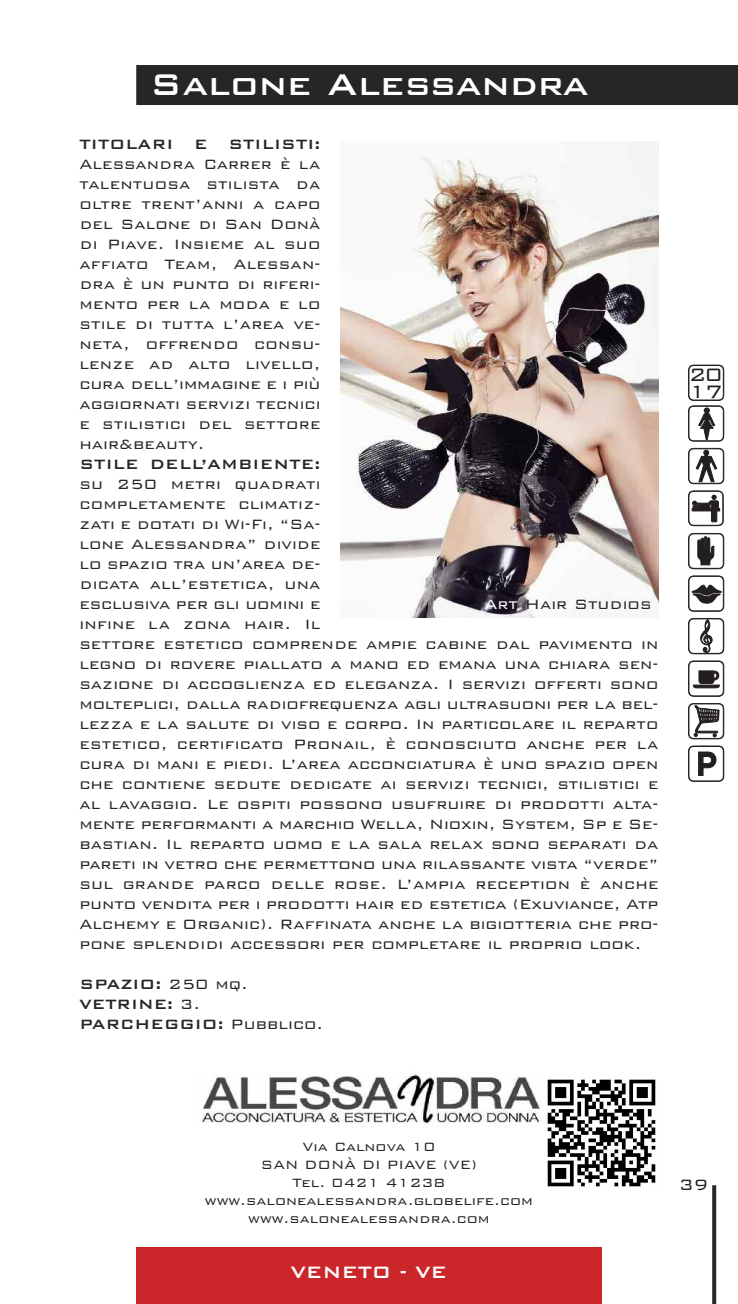
<style>
.page{position:relative;width:738px;height:1304px;background:#fff}
.page>*{position:absolute;margin:0;border:0;box-sizing:border-box;transform-origin:0 0}
.t1{font:500 40px "Bank Gothic BT";color:#fff}
.t2{font:300 24px "Bank Gothic BT";color:#231f20}
.t3{font:500 22px "Bank Gothic BT";color:#fff}
.t4{font:300 20px "Bank Gothic BT";color:#272526}
.t5{font:300 18px/20px "Bank Gothic BT";color:#272526;text-align:justify}
.t6{font:500 18px/20px "Bank Gothic BT";letter-spacing:.01em;color:#272526}
.t7{font:300 16px/18px "Bank Gothic BT";color:#272526;text-align:center}
.s1{font-weight:300}
.s2{color:#fff}
</style>
<div class="page">
<div style="left:136px;top:65px;width:601px;height:40px;background:#272526"></div>
<svg style="left:712px;top:1185px;width:3px;height:119px"></svg>
<div style="left:136px;top:1247px;width:465px;height:57px;background:#cb262a"></div>
<img style="left:340px;top:142px;width:318px;height:476px">
<div style="left:687px;top:365px;width:36px;height:36px;border:2px solid #231f20;border-radius:5px"></div>
<div style="left:688px;top:366px;width:34px;height:34px;background:#fff;border-radius:5px"></div>
<div style="left:688px;top:365px;width:35px;height:35px;border:1px solid #231f20;border-radius:5px"></div>
<div style="left:687px;top:405px;width:36px;height:37px;border:2px solid #231f20;border-radius:5px"></div>
<div style="left:688px;top:406px;width:34px;height:35px;background:#fff;border-radius:5px"></div>
<div style="left:688px;top:406px;width:35px;height:35px;border:1px solid #231f20;border-radius:5px"></div>
<svg style="left:697px;top:407px;width:17px;height:33px"></svg>
<div style="left:687px;top:448px;width:36px;height:36px;border:2px solid #231f20;border-radius:5px"></div>
<div style="left:688px;top:449px;width:34px;height:34px;background:#fff;border-radius:5px"></div>
<div style="left:688px;top:448px;width:35px;height:36px;border:1px solid #231f20;border-radius:5px"></div>
<svg style="left:695px;top:450px;width:21px;height:32px"></svg>
<svg style="left:688px;top:490px;width:35px;height:36px"></svg>
<div style="left:687px;top:533px;width:36px;height:36px;border:2px solid #231f20;border-radius:5px"></div>
<div style="left:688px;top:534px;width:34px;height:34px;background:#fff;border-radius:5px"></div>
<div style="left:688px;top:533px;width:35px;height:36px;border:1px solid #231f20;border-radius:5px"></div>
<svg style="left:697px;top:536px;width:16px;height:29px"></svg>
<div style="left:687px;top:575px;width:36px;height:37px;border:2px solid #231f20;border-radius:5px"></div>
<div style="left:688px;top:576px;width:34px;height:35px;background:#fff;border-radius:5px"></div>
<div style="left:688px;top:576px;width:35px;height:35px;border:1px solid #231f20;border-radius:5px"></div>
<svg style="left:691px;top:584px;width:30px;height:20px"></svg>
<div style="left:687px;top:618px;width:36px;height:36px;border:2px solid #231f20;border-radius:5px"></div>
<div style="left:688px;top:619px;width:34px;height:34px;background:#fff;border-radius:5px"></div>
<div style="left:688px;top:618px;width:35px;height:36px;border:1px solid #231f20;border-radius:5px"></div>
<svg style="left:699px;top:619px;width:13px;height:34px"></svg>
<div style="left:687px;top:660px;width:36px;height:37px;border:2px solid #231f20;border-radius:5px"></div>
<div style="left:688px;top:661px;width:34px;height:35px;background:#fff;border-radius:5px"></div>
<div style="left:688px;top:661px;width:35px;height:35px;border:1px solid #231f20;border-radius:5px"></div>
<svg style="left:692px;top:670px;width:27px;height:18px"></svg>
<div style="left:687px;top:703px;width:36px;height:36px;border:2px solid #231f20;border-radius:5px"></div>
<div style="left:688px;top:704px;width:34px;height:34px;background:#fff;border-radius:5px"></div>
<div style="left:688px;top:703px;width:35px;height:36px;border:1px solid #231f20;border-radius:5px"></div>
<svg style="left:693px;top:705px;width:26px;height:32px"></svg>
<div style="left:687px;top:746px;width:36px;height:36px;border:2px solid #231f20;border-radius:5px"></div>
<div style="left:688px;top:746px;width:34px;height:35px;background:#fff;border-radius:5px"></div>
<div style="left:688px;top:746px;width:35px;height:35px;border:1px solid #231f20;border-radius:5px"></div>
<svg style="left:698px;top:752px;width:18px;height:24px"></svg>
<img style="left:201px;top:1074px;width:339px;height:50px">
<img style="left:547px;top:1079px;width:109px;height:108px">
<h1 class="t1" style="left:150px;top:58px;width:439px">Salone Alessandra</h1>
<p class="t6" style="left:79px;top:133px;width:242px">TITOLARI E STILISTI:</p>
<p class="t5" style="left:79px;top:153px;width:242px">Alessandra Carrer è la talentuosa stilista da oltre trent’anni a capo del Salone di San Donà di Piave. Insieme al suo affiato Team, Alessan&shy;dra è un punto di riferi&shy;mento per la moda e lo stile di tutta l’area ve&shy;neta, offrendo consu&shy;lenze ad alto livello, cura dell’immagine e i più aggiornati servizi tecnici e stilistici del settore hair&amp;beauty.</p>
<p class="t6" style="left:79px;top:453px;width:242px">STILE DELL’AMBIENTE:</p>
<p class="t5" style="left:79px;top:473px;width:580px;text-align:left">su 250 metri quadrati<br>completamente climatiz-<br>zati e dotati di Wi-Fi, “Sa-<br>lone Alessandra” divide<br>lo spazio tra un’area de-<br>dicata all’estetica, una<br>esclusiva per gli uomini e<br>infine la zona hair. Il<br>settore estetico comprende ampie cabine dal pavimento in legno di rovere piallato a mano ed emana una chiara sen&shy;sazione di accoglienza ed eleganza. I servizi offerti sono molteplici, dalla radiofrequenza agli ultrasuoni per la bel&shy;lezza e la salute di viso e corpo. In particolare il reparto estetico, certificato Pronail, è conosciuto anche per la cura di mani e piedi. L’area acconciatura è uno spazio open che contiene sedute dedicate ai servizi tecnici, stilistici e al lavaggio. Le ospiti possono usufruire di prodotti alta&shy;mente performanti a marchio Wella, Nioxin, System, Sp e Se&shy;bastian. Il reparto uomo e la sala relax sono separati da pareti in vetro che permettono una rilassante vista “verde” sul grande parco delle rose. L’ampia reception è anche punto vendita per i prodotti hair ed estetica (Exuviance, Atp Alchemy e Organic). Raffinata anche la bigiotteria che pro&shy;pone splendidi accessori per completare il proprio look.</p>
<p class="t6" style="left:79px;top:973px;width:245px">SPAZIO: <span class="s1">250 mq.<br></span>VETRINE: <span class="s1">3.<br></span>PARCHEGGIO: <span class="s1">Pubblico.</span></p>
<p class="t5" style="left:484px;top:593px;width:168px"><span class="s2">Art</span> Hair Studios</p>
<h2 class="t2" style="left:688px;top:359px;width:36px">20</h2>
<h2 class="t2" style="left:688px;top:375px;width:36px">17</h2>
<p class="t7" style="left:205px;top:1137px;width:329px">Via Calnova 10<br>SAN DONÀ DI PIAVE (VE)<br>Tel. 0421 41238 www.salonealessandra.globelife.com www.salonealessandra.com</p>
<p class="t3" style="left:290px;top:1258px;width:158px">VENETO - VE</p>
<p class="t4" style="left:678px;top:1171px;width:31px">39</p>
</div>
